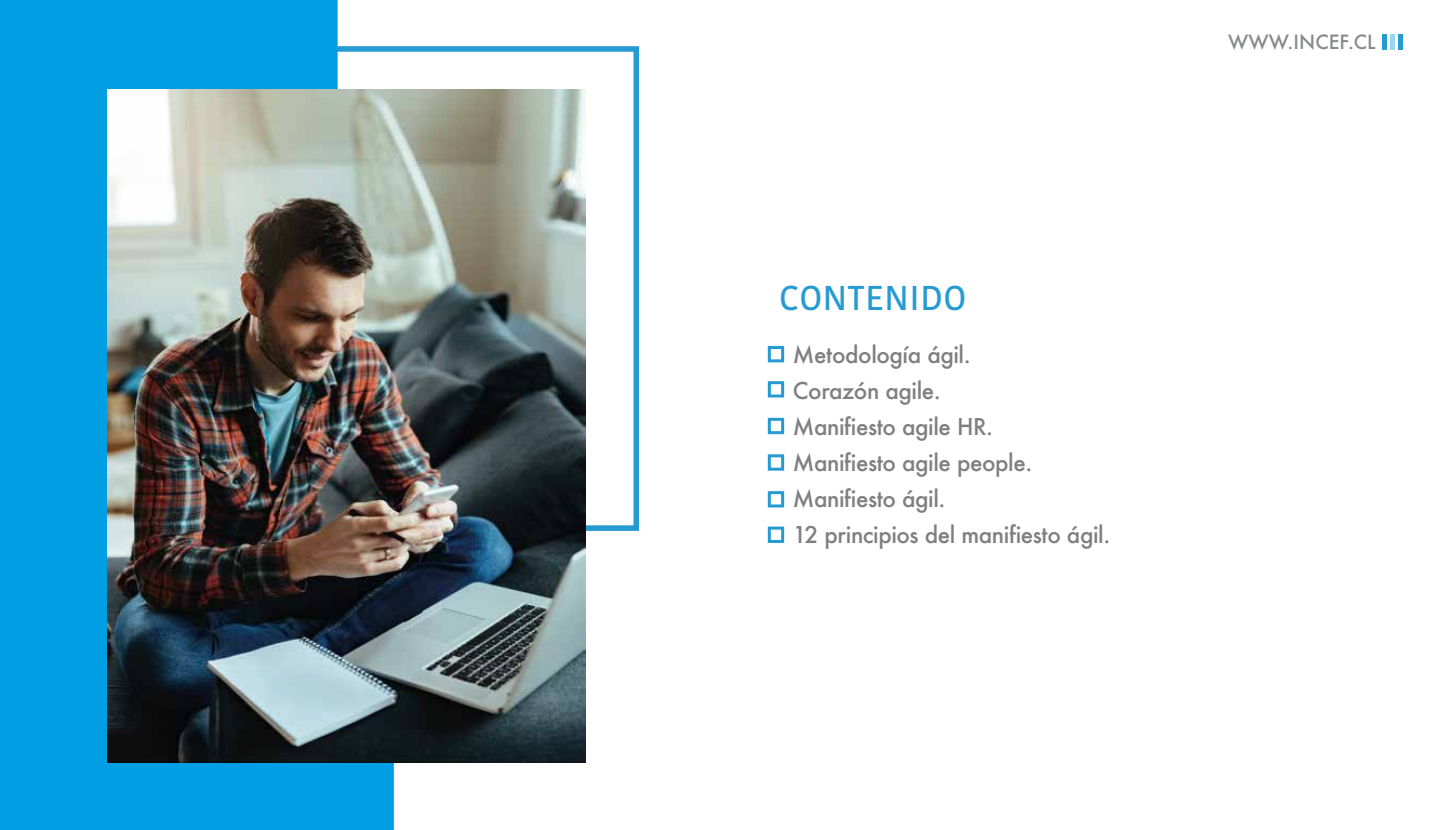
<style>
.page{position:relative;width:1440px;height:830px;background:#fff}
.page>*{position:absolute;margin:0;border:0;box-sizing:border-box;transform-origin:0 0}
.t1{font:500 34.35px "Kohinoor Bangla";letter-spacing:.02em;color:#259ad3}
.t2{font:500 22.5px/36px "Futura";letter-spacing:-.02em;color:#7f7f80}
.t3{font:500 19.05px "Futura";color:#888989}
</style>
<div class="page">
<div style="left:239px;top:46px;width:400px;height:484px;border:6px solid #259ad3"></div>
<div style="left:0;top:0;width:394px;height:829px;background:#009fe3"></div>
<div style="left:767px;top:346px;width:17px;height:16px;border:3px solid #259ad3"></div>
<div style="left:767px;top:381px;width:17px;height:16px;border:3px solid #259ad3"></div>
<div style="left:767px;top:417px;width:17px;height:17px;border:3px solid #259ad3"></div>
<div style="left:767px;top:526px;width:17px;height:16px;border:3px solid #259ad3"></div>
<div style="left:767px;top:491px;width:17px;height:16px;border:3px solid #259ad3"></div>
<div style="left:767px;top:454px;width:17px;height:16px;border:3px solid #259ad3"></div>
<hr style="left:1382px;top:34px;width:4px;height:15px;background:#259ad3">
<hr style="left:1390px;top:34px;width:4px;height:15px;background:#97d6f4">
<hr style="left:1398px;top:34px;width:4px;height:15px;background:#259ad3">
<img style="left:107px;top:89px;width:478px;height:673px">
<h1 class="t1" style="left:779px;top:271px;width:189px">CONTENIDO</h1>
<p class="t2" style="left:793px;top:336px;width:319px">Metodología ágil.<br>Corazón agile.<br>Manifiesto agile HR.<br>Manifiesto agile people.<br>Manifiesto ágil.<br>12 principios del manifiesto ágil.</p>
<p class="t3" style="left:1228px;top:29px;width:149px">WWW.INCEF.CL</p>
</div>
